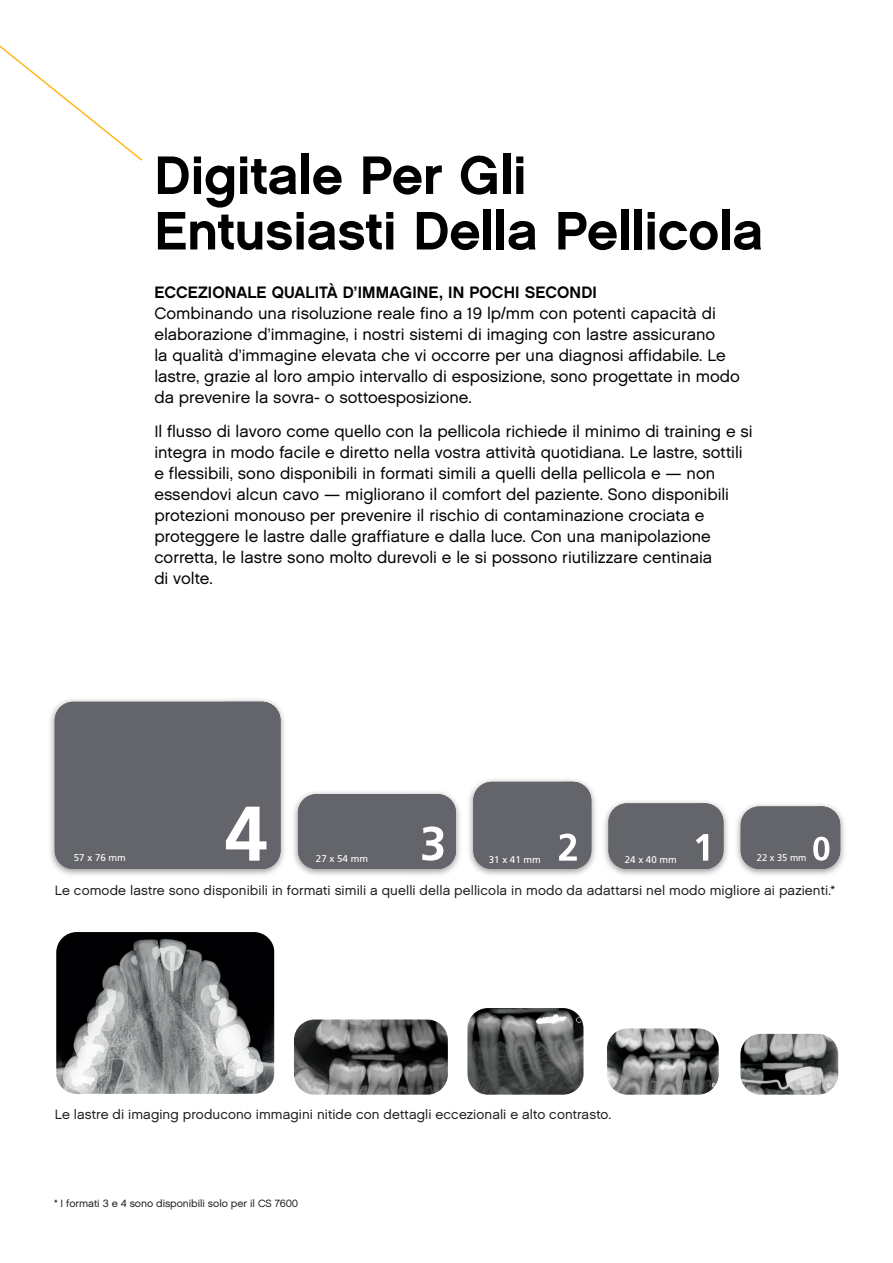
<style>
.page{position:relative;width:893px;height:1263px;background:#fff}
.page>*{position:absolute;margin:0;border:0;box-sizing:border-box;transform-origin:0 0}
.Header_-_Main{font:54px/55.5px "Chalet New York Nineteen Sixty";letter-spacing:-.01em;color:#000}
.Body_copy{font:16.5px/21px "Chalet London Nineteen Sixty";color:#040503}
.All_Cap_Bold{font:16.5px "Chalet New York Nineteen Sixty";letter-spacing:.005em;color:#040503}
.Captions{font:13.5px "Chalet London Nineteen Sixty";letter-spacing:.005em;color:#231f20}
.Legal{font:10.5px "Chalet London Nineteen Sixty";letter-spacing:-.005em;color:#231f20}
.t1{font:9.75px "Frutiger LT Std";color:#fff}
.t2{font:9.75px "Frutiger LT Std";color:#fff;scale:.95 1}
</style>
<div class="page">
<svg style="left:0;top:45px;width:143px;height:116px"></svg>
<img style="left:58px;top:933px;width:215px;height:159px">
<div style="left:55px;top:930px;width:221px;height:165px;border:2px solid #fff;border-radius:21px"></div>
<div style="left:48px;top:697px;width:799px;height:181px;background:#231f20;opacity:.5"></div>
<svg style="left:741px;top:806px;width:99px;height:63px;background:#6e7074"></svg>
<svg style="left:608px;top:803px;width:115px;height:66px;background:#6b6d72"></svg>
<div style="left:473px;top:782px;width:118px;height:87px;background:#63656a"></div>
<div style="left:298px;top:794px;width:158px;height:75px;background:#63656a"></div>
<div style="left:55px;top:702px;width:225px;height:167px;background:#63656a"></div>
<img style="left:295px;top:1021px;width:151px;height:72px">
<div style="left:292px;top:1018px;width:157px;height:78px;border:2px solid #fff;border-radius:21px"></div>
<img style="left:469px;top:1009px;width:113px;height:84px">
<div style="left:466px;top:1006px;width:119px;height:90px;border:2px solid #fff;border-radius:21px"></div>
<img style="left:608px;top:1030px;width:109px;height:63px">
<div style="left:605px;top:1027px;width:115px;height:69px;border:2px solid #fff;border-radius:21px"></div>
<img style="left:742px;top:1035px;width:95px;height:58px">
<div style="left:739px;top:1032px;width:101px;height:64px;border:2px solid #fff;border-radius:21px"></div>
<p class="Header_-_Main" style="left:154px;top:147px;width:611px">Digitale Per Gli<br>Entusiasti Della Pellicola</p>
<p class="All_Cap_Bold" style="left:154px;top:282px;width:444px">ECCEZIONALE QUALITÀ D’IMMAGINE, IN POCHI SECONDI</p>
<p class="Body_copy" style="left:154px;top:303px;width:587px">Combinando una risoluzione reale fino a 19 lp/mm con potenti capacità di elaborazione d’immagine, i nostri sistemi di imaging con lastre assicurano<br>la qualità d’immagine elevata che vi occorre per una diagnosi affidabile. Le lastre, grazie al loro ampio intervallo di esposizione, sono progettate in modo da prevenire la sovra- o sottoesposizione.</p>
<p class="Body_copy" style="left:154px;top:421px;width:600px">Il flusso di lavoro come quello con la pellicola richiede il minimo di training e si integra in modo facile e diretto nella vostra attività quotidiana. Le lastre, sottili e flessibili, sono disponibili in formati simili a quelli della pellicola e — non essendovi alcun cavo — migliorano il comfort del paziente. Sono disponibili protezioni monouso per prevenire il rischio di contaminazione crociata e proteggere le lastre dalle graffiature e dalla luce. Con una manipolazione corretta, le lastre sono molto durevoli e le si possono riutilizzare centinaia<br>di volte.</p>
<p class="t1" style="left:74px;top:852px;width:54px">57 x 76 mm</p>
<p class="t1" style="left:316px;top:853px;width:54px">27 x 54 mm</p>
<p class="t1" style="left:489px;top:854px;width:54px">31 x 41 mm</p>
<p class="t1" style="left:625px;top:854px;width:54px">24 x 40 mm</p>
<p class="t2" style="left:757px;top:852px;width:54px">22 x 35 mm</p>
<p class="Captions" style="left:55px;top:882px;width:782px">Le comode lastre sono disponibili in formati simili a quelli della pellicola in modo da adattarsi nel modo migliore ai pazienti.*</p>
<p class="Captions" style="left:55px;top:1106px;width:558px">Le lastre di imaging producono immagini nitide con dettagli eccezionali e alto contrasto.</p>
<p class="Legal" style="left:54px;top:1197px;width:246px">* I formati 3 e 4 sono disponibili solo per il CS 7600</p>
</div>
